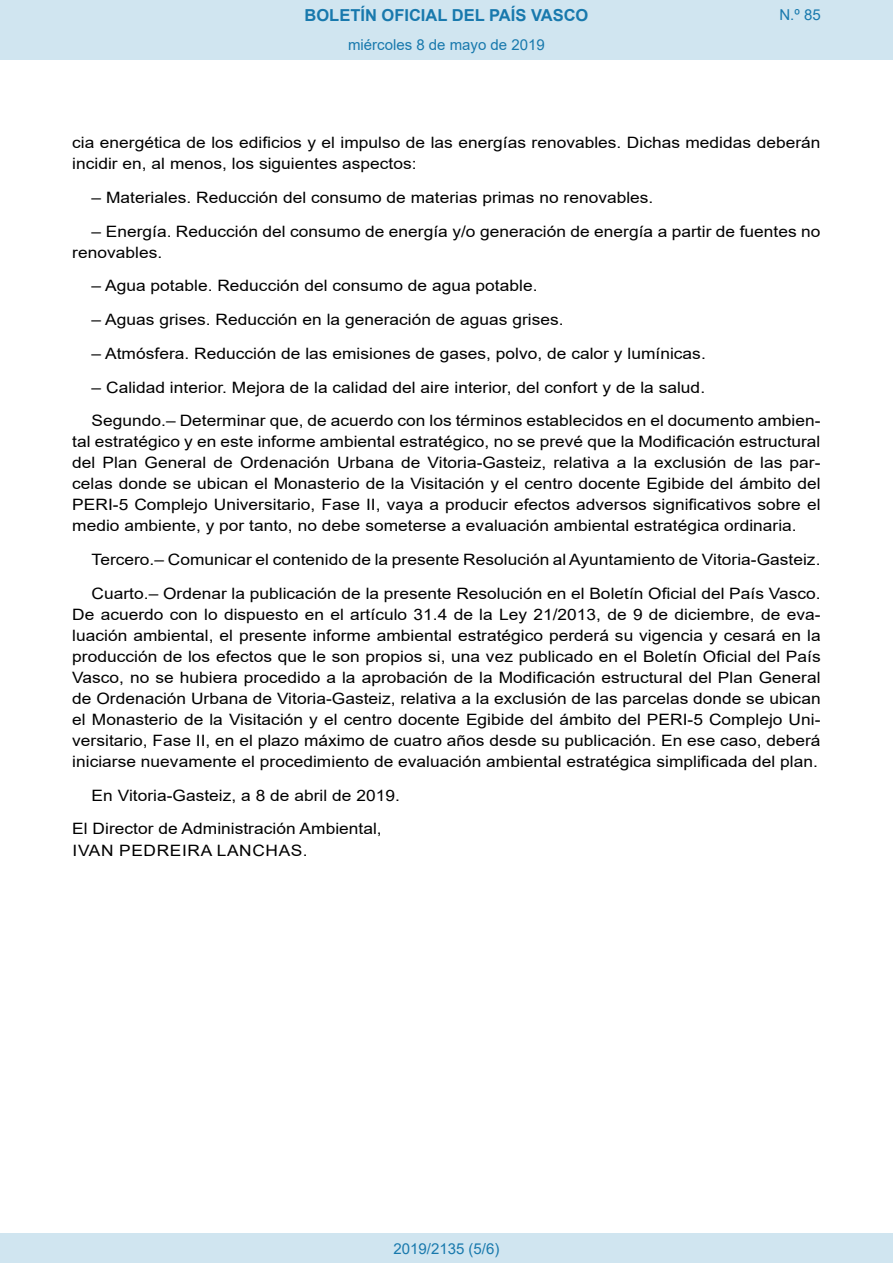
<style>
.page{position:relative;width:893px;height:1263px;background:#fff}
.page>*{position:absolute;margin:0;border:0;box-sizing:border-box;transform-origin:0 0}
.t1{font:700 16.5px "Arial";color:#1879ad}
.BOPVDetalle{font:15.6px/21px "Arial";color:#000;scale:1.11 1}
.BOPVFirmaPuesto{font:15.6px "Arial";color:#000;scale:1.11 1}
.BOPVFirmaLugFec{font:15.6px "Arial";color:#000;scale:1.11 1}
.BOPVFirmaNombre{font:15.6px "Arial";letter-spacing:.035em;color:#000;scale:1.11 1}
.Paginacion_Centro{font:15px "Arial";color:#1879ad}
</style>
<div class="page">
<div style="left:0;top:0;width:893px;height:60px;background:#d0e5f0"></div>
<div style="left:0;top:1233px;width:893px;height:30px;background:#d0e5f0"></div>
<p class="t1" style="left:305px;top:3px;width:285px">BOLETÍN OFICIAL DEL PAÍS VASCO</p>
<p class="Paginacion_Centro" style="left:348px;top:35px;width:198px">miércoles 8 de mayo de 2019</p>
<p class="Paginacion_Centro" style="left:779px;top:5px;width:43px">N.º 85</p>
<p class="BOPVDetalle" style="left:72px;top:132px;width:675px">cia energética de los edificios y el impulso de las energías renovables. Dichas medidas deberán incidir en, al menos, los siguientes aspectos:</p>
<p class="BOPVDetalle" style="left:92px;top:187px;width:508px">– Materiales. Reducción del consumo de materias primas no renovables.</p>
<p class="BOPVDetalle" style="left:72px;top:221px;width:676px;text-indent:19px">– Energía. Reducción del consumo de energía y/o generación de energía a partir de fuentes no renovables.</p>
<p class="BOPVDetalle" style="left:92px;top:275px;width:403px">– Agua potable. Reducción del consumo de agua potable.</p>
<p class="BOPVDetalle" style="left:92px;top:309px;width:427px">– Aguas grises. Reducción en la generación de aguas grises.</p>
<p class="BOPVDetalle" style="left:92px;top:343px;width:555px">– Atmósfera. Reducción de las emisiones de gases, polvo, de calor y lumínicas.</p>
<p class="BOPVDetalle" style="left:92px;top:377px;width:554px">– Calidad interior. Mejora de la calidad del aire interior, del confort y de la salud.</p>
<p class="BOPVDetalle" style="left:72px;top:410px;width:676px;text-align:justify;text-indent:19px">Segundo.– Determinar que, de acuerdo con los términos establecidos en el documento ambien&shy;tal estratégico y en este informe ambiental estratégico, no se prevé que la Modificación estructural del Plan General de Ordenación Urbana de Vitoria-Gasteiz, relativa a la exclusión de las par&shy;celas donde se ubican el Monasterio de la Visitación y el centro docente Egibide del ámbito del PERI-5 Complejo Universitario, Fase II, vaya a producir efectos adversos significativos sobre el medio ambiente, y por tanto, no debe someterse a evaluación ambiental estratégica ordinaria.</p>
<p class="BOPVDetalle" style="left:92px;top:549px;width:658px">Tercero.– Comunicar el contenido de la presente Resolución al Ayuntamiento de Vitoria-Gasteiz.</p>
<p class="BOPVDetalle" style="left:72px;top:583px;width:676px;text-align:justify;text-indent:19px">Cuarto.– Ordenar la publicación de la presente Resolución en el Boletín Oficial del País Vasco.<br>De acuerdo con lo dispuesto en el artículo 31.4 de la Ley 21/2013, de 9 de diciembre, de eva&shy;luación ambiental, el presente informe ambiental estratégico perderá su vigencia y cesará en la producción de los efectos que le son propios si, una vez publicado en el Boletín Oficial del País Vasco, no se hubiera procedido a la aprobación de la Modificación estructural del Plan General de Ordenación Urbana de Vitoria-Gasteiz, relativa a la exclusión de las parcelas donde se ubican el Monasterio de la Visitación y el centro docente Egibide del ámbito del PERI-5 Complejo Uni&shy;versitario, Fase II, en el plazo máximo de cuatro años desde su publicación. En ese caso, deberá iniciarse nuevamente el procedimiento de evaluación ambiental estratégica simplificada del plan.</p>
<p class="BOPVFirmaLugFec" style="left:92px;top:784px;width:279px">En Vitoria-Gasteiz, a 8 de abril de 2019.</p>
<p class="BOPVFirmaPuesto" style="left:72px;top:818px;width:280px">El Director de Administración Ambiental,</p>
<p class="BOPVFirmaNombre" style="left:73px;top:839px;width:213px">IVAN PEDREIRA LANCHAS.</p>
<p class="Paginacion_Centro" style="left:393px;top:1238px;width:107px">2019/2135 (5/6)</p>
</div>
